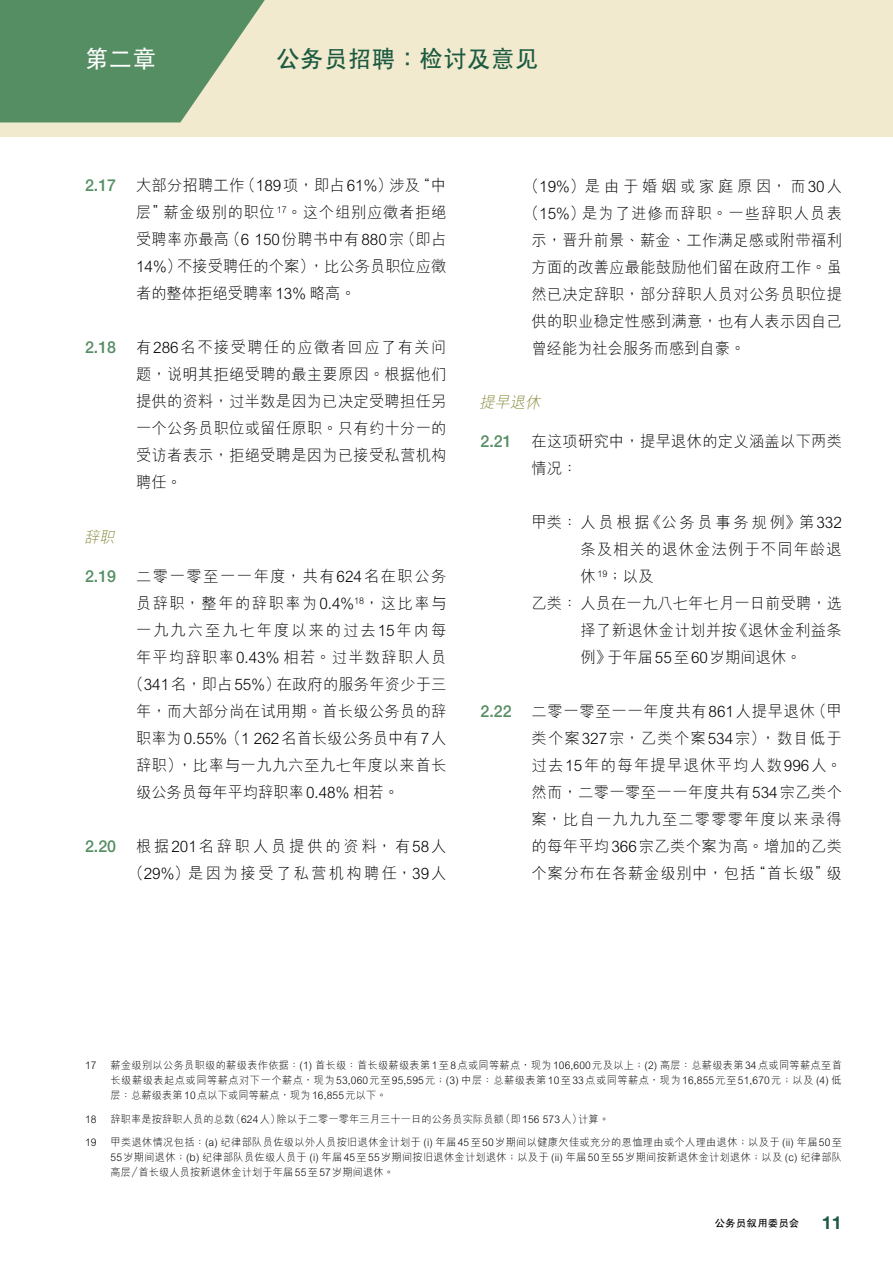
<style>
.page{position:relative;width:893px;height:1263px;background:#fff}
.page>*{position:absolute;margin:0;border:0;box-sizing:border-box;transform-origin:0 0}
.t1{font:700 24px "C Hei 2 HKS";letter-spacing:.025em;color:#1b5a41}
.t2{font:700 24px "C Hei 2 HKS";color:#fff}
.t3{font:700 18px "Helvetica Neue";color:#1b5a41}
.t4{font:500 16.5px "Helvetica Neue";color:#568e64}
.t5{font:300 15.75px/27px "M Hei HKS";letter-spacing:.02em;color:#000;text-align:justify}
.t6{font:300 15.75px "M Hei HKS";color:#000}
.t7{font:300 15.75px/27px "M Hei HKS";letter-spacing:.15em;color:#000;text-align:center}
.t8{font:300 15.75px "M Hei HKS";letter-spacing:.095em;color:#000}
.t9{font:300 15.75px "M Hei HKS";letter-spacing:.085em;color:#000}
.t10{font:300 15.75px "M Hei HKS";letter-spacing:.07em;color:#000}
.t11{font:300 15.75px "M Hei HKS";letter-spacing:.1em;color:#000}
.t12{font:300 15.75px "M Hei HKS";letter-spacing:.04em;color:#000}
.t13{font:300 15.75px "M Hei HKS";letter-spacing:.245em;color:#000}
.t14{font:300 15.75px "M Hei HKS";letter-spacing:.18em;color:#000}
.t15{font:300 15.75px "M Hei HKS";letter-spacing:.13em;color:#000}
.t16{font:300 15.75px "M Hei HKS";letter-spacing:.075em;color:#000}
.t17{font:italic 300 15.75px "M Hei HKS";color:#89893d}
.t18{font:300 10.5px/15px "M Hei HKS";letter-spacing:.015em;color:#000;text-align:justify}
.t19{font:700 10.2px "C Hei 2 HKS";letter-spacing:.01em;color:#000}
</style>
<div class="page">
<div style="left:0;top:0;width:893px;height:136px;background:#f1eacf"></div>
<svg style="left:0;top:0;width:265px;height:122px"></svg>
<h1 class="t2" style="left:85px;top:42px;width:73px">第二章</h1>
<h1 class="t1" style="left:276px;top:42px;width:263px">公務員招聘：檢討及意見</h1>
<p class="t4" style="left:85px;top:176px;width:33px">2.17</p>
<p class="t5" style="left:136px;top:172px;width:312px">大部分招聘工作（189項，即佔61%）涉及“中層”薪金級別的職位 <sup>17</sup>。這個組別應徵者拒絕受聘率亦最高（6 150份聘書中有880宗（即佔14%）不接受聘任的個案），比公務員職位應徵者的整體拒絕受聘率13% 略高。</p>
<p class="t4" style="left:85px;top:338px;width:33px">2.18</p>
<p class="t5" style="left:136px;top:334px;width:312px">有286名不接受聘任的應徵者回應了有關問題，說明其拒絕受聘的最主要原因。根據他們提供的資料，過半數是因為已決定受聘擔任另一個公務員職位或留任原職。只有約十分一的受訪者表示，拒絕受聘是因為已接受私營機構聘任。</p>
<p class="t17" style="left:84px;top:526px;width:37px">辭職</p>
<p class="t4" style="left:85px;top:566px;width:33px">2.19</p>
<p class="t11" style="left:136px;top:565px;width:312px">二零一零至一一年度，共有624名在職公務</p>
<p class="t8" style="left:136px;top:592px;width:312px">員辭職，整年的辭職率為0.4%<sup>18</sup>，這比率與</p>
<p class="t15" style="left:136px;top:619px;width:312px">一九九六至九七年度以來的過去15年內每</p>
<p class="t9" style="left:136px;top:646px;width:312px">年平均辭職率0.43% 相若。過半數辭職人員</p>
<p class="t5" style="left:128px;top:670px;width:319px">（341名，即佔55%）在政府的服務年資少於三</p>
<p class="t5" style="left:136px;top:697px;width:312px">年，而大部分尚在試用期。首長級公務員的辭</p>
<p class="t6" style="left:136px;top:727px;width:312px">職率為0.55%（1 262名首長級公務員中有7人</p>
<p class="t12" style="left:136px;top:754px;width:312px">辭職），比率與一九九六至九七年度以來首長</p>
<p class="t6" style="left:136px;top:781px;width:264px">級公務員每年平均辭職率0.48% 相若。</p>
<p class="t4" style="left:85px;top:836px;width:33px">2.20</p>
<p class="t7" style="left:128px;top:832px;width:320px">根據201名辭職人員提供的資料，有58人（29%）是因為接受了私營機構聘任，39人</p>
<p class="t13" style="left:524px;top:175px;width:320px">（19%）是由於婚姻或家庭原因，而30人</p>
<p class="t10" style="left:524px;top:202px;width:320px">（15%）是為了進修而辭職。一些辭職人員表</p>
<p class="t5" style="left:531px;top:226px;width:312px">示，晉升前景、薪金、工作滿足感或附帶福利</p>
<p class="t5" style="left:531px;top:253px;width:312px">方面的改善應最能鼓勵他們留在政府工作。雖</p>
<p class="t5" style="left:531px;top:280px;width:312px">然已決定辭職，部分辭職人員對公務員職位提</p>
<p class="t5" style="left:531px;top:307px;width:312px">供的職業穩定性感到滿意，也有人表示因自己</p>
<p class="t6" style="left:531px;top:337px;width:215px">曾經能為社會服務而感到自豪。</p>
<p class="t17" style="left:479px;top:391px;width:67px">提早退休</p>
<p class="t4" style="left:480px;top:432px;width:33px">2.21</p>
<p class="t5" style="left:531px;top:427px;width:312px">在這項研究中，提早退休的定義涵蓋以下兩類情況：</p>
<p class="t14" style="left:531px;top:511px;width:312px">甲類： 人員根據《公務員事務規例》第332</p>
<p class="t16" style="left:580px;top:538px;width:263px">條及相關的退休金法例於不同年齡退</p>
<p class="t5" style="left:580px;top:562px;width:74px">休<sup>19</sup>；以及</p>
<p class="t5" style="left:531px;top:589px;width:312px">乙類： 人員在一九八七年七月一日前受聘，選</p>
<p class="t5" style="left:580px;top:616px;width:263px">擇了新退休金計劃並按《退休金利益條</p>
<p class="t6" style="left:580px;top:646px;width:223px">例》於年屆55至60歲期間退休。</p>
<p class="t4" style="left:480px;top:702px;width:33px">2.22</p>
<p class="t5" style="left:531px;top:697px;width:312px">二零一零至一一年度共有861人提早退休（甲類個案327宗，乙類個案534宗），數目低於過去15年的每年提早退休平均人數996人。然而，二零一零至一一年度共有534宗乙類個案，比自一九九九至二零零零年度以來錄得的每年平均366宗乙類個案為高。增加的乙類個案分布在各薪金級別中，包括“首長級”級</p>
<p class="t18" style="left:85px;top:1057px;width:13px">17</p>
<p class="t18" style="left:111px;top:1057px;width:733px">薪金級別以公務員職級的薪級表作依據：(1) 首長級：首長級薪級表第1至8點或同等薪點，現為106,600元及以上；(2) 高層：總薪級表第34點或同等薪點至首長級薪級表起點或同等薪點對下一個薪點，現為53,060元至95,595元；(3) 中層：總薪級表第10至33點或同等薪點，現為16,855元至51,670元；以及 (4) 低層：總薪級表第10點以下或同等薪點，現為16,855元以下。</p>
<p class="t18" style="left:85px;top:1111px;width:13px">18</p>
<p class="t18" style="left:111px;top:1111px;width:500px">辭職率是按辭職人員的總數（624 人）除以於二零一零年三月三十一日的公務員實際員額（即 156 573 人）計算。</p>
<p class="t18" style="left:85px;top:1134px;width:13px">19</p>
<p class="t18" style="left:111px;top:1134px;width:733px">甲類退休情況包括：(a) 紀律部隊員佐級以外人員按舊退休金計劃於 (i) 年屆45至50歲期間以健康欠佳或充分的恩恤理由或個人理由退休；以及於 (ii) 年屆50至55歲期間退休；(b) 紀律部隊員佐級人員於 (i) 年屆45至55歲期間按舊退休金計劃退休；以及於 (ii) 年屆50至55歲期間按新退休金計劃退休；以及 (c) 紀律部隊高層／首長級人員按新退休金計劃於年屆 55 至 57 歲期間退休。</p>
<p class="t19" style="left:715px;top:1215px;width:86px">公務員敍用委員會</p>
<p class="t3" style="left:822px;top:1211px;width:22px">11</p>
</div>
